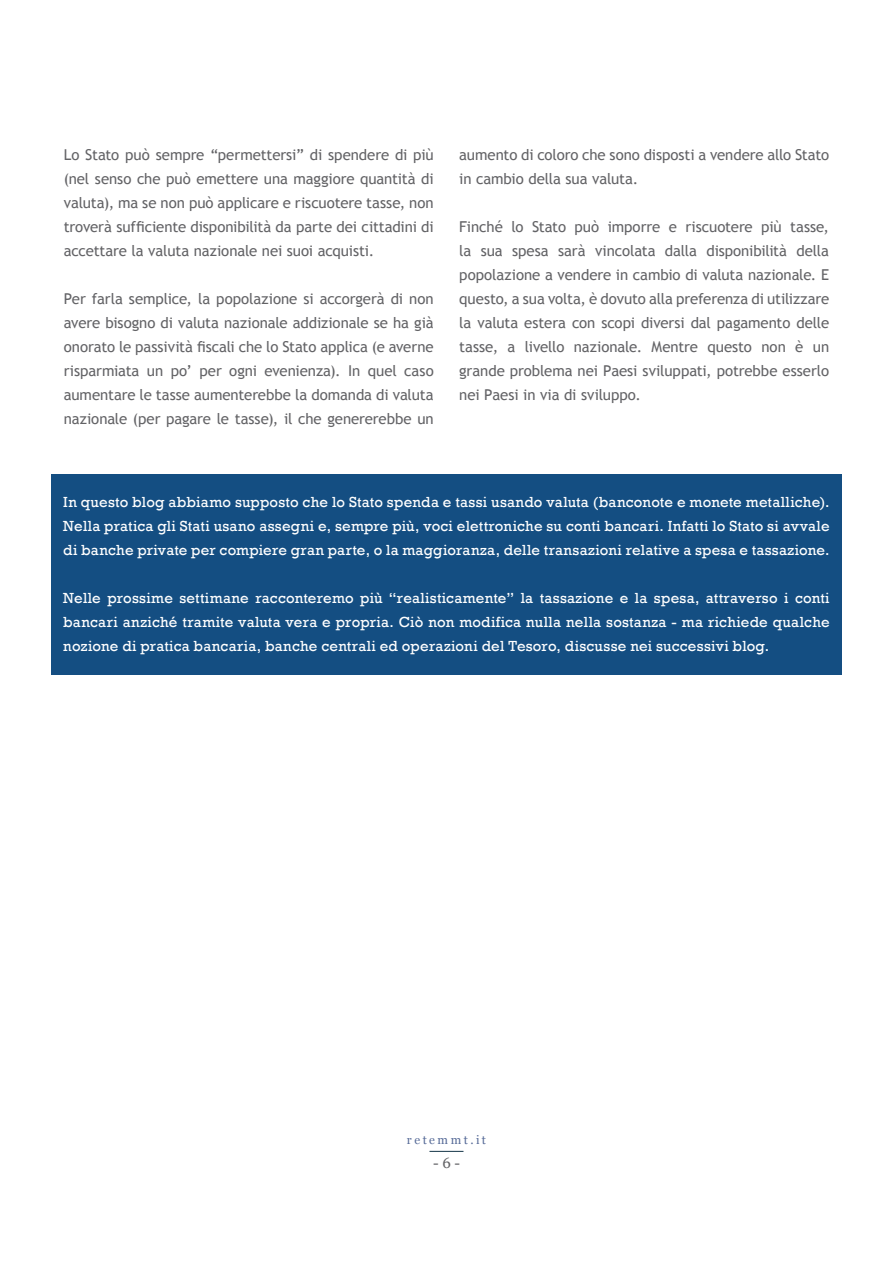
<style>
.page{position:relative;width:893px;height:1263px;background:#fff}
.page>*{position:absolute;margin:0;border:0;box-sizing:border-box;transform-origin:0 0}
.t1{font:15px/24px "Trebuchet MS";letter-spacing:-.01em;color:#636366;text-align:justify}
.t2{font:15px/24px "Rockwell";letter-spacing:.015em;color:#fff;text-align:justify}
.t3{font:15px "Georgia";color:#636366}
.t4{font:12px "Georgia";letter-spacing:.205em;color:#576b98}
</style>
<div class="page">
<hr style="left:429px;top:1151px;width:34px;height:1px;background:#133446">
<div style="left:51px;top:474px;width:791px;height:201px;background:#144e82"></div>
<p class="t1" style="left:64px;top:143px;width:371px">Lo Stato può sempre “permettersi” di spendere di più (nel senso che può emettere una maggiore quantità di valuta), ma se non può applicare e riscuotere tasse, non troverà sufficiente disponibilità da parte dei cittadini di accettare la valuta nazionale nei suoi acquisti.</p>
<p class="t1" style="left:64px;top:287px;width:371px">Per farla semplice, la popolazione si accorgerà di non avere bisogno di valuta nazionale addizionale se ha già onorato le passività fiscali che lo Stato applica (e averne risparmiata un po’ per ogni evenienza). In quel caso aumentare le tasse aumenterebbe la domanda di valuta nazionale (per pagare le tasse), il che genererebbe un</p>
<p class="t1" style="left:459px;top:143px;width:371px">aumento di coloro che sono disposti a vendere allo Stato in cambio della sua valuta.</p>
<p class="t1" style="left:459px;top:215px;width:371px">Finché lo Stato può imporre e riscuotere più tasse, la sua spesa sarà vincolata dalla disponibilità della popolazione a vendere in cambio di valuta nazionale. E questo, a sua volta, è dovuto alla preferenza di utilizzare la valuta estera con scopi diversi dal pagamento delle tasse, a livello nazionale. Mentre questo non è un grande problema nei Paesi sviluppati, potrebbe esserlo nei Paesi in via di sviluppo.</p>
<p class="t2" style="left:63px;top:490px;width:768px">In questo blog abbiamo supposto che lo Stato spenda e tassi usando valuta (banconote e monete metalliche).<br>Nella pratica gli Stati usano assegni e, sempre più, voci elettroniche su conti bancari. Infatti lo Stato si avvale di banche private per compiere gran parte, o la maggioranza, delle transazioni relative a spesa e tassazione.</p>
<p class="t2" style="left:63px;top:586px;width:768px">Nelle prossime settimane racconteremo più “realisticamente” la tassazione e la spesa, attraverso i conti bancari anziché tramite valuta vera e propria. Ciò non modifica nulla nella sostanza - ma richiede qualche nozione di pratica bancaria, banche centrali ed operazioni del Tesoro, discusse nei successivi blog.</p>
<p class="t4" style="left:407px;top:1132px;width:81px">retemmt.it</p>
<p class="t3" style="left:433px;top:1154px;width:28px">- 6 -</p>
</div>
